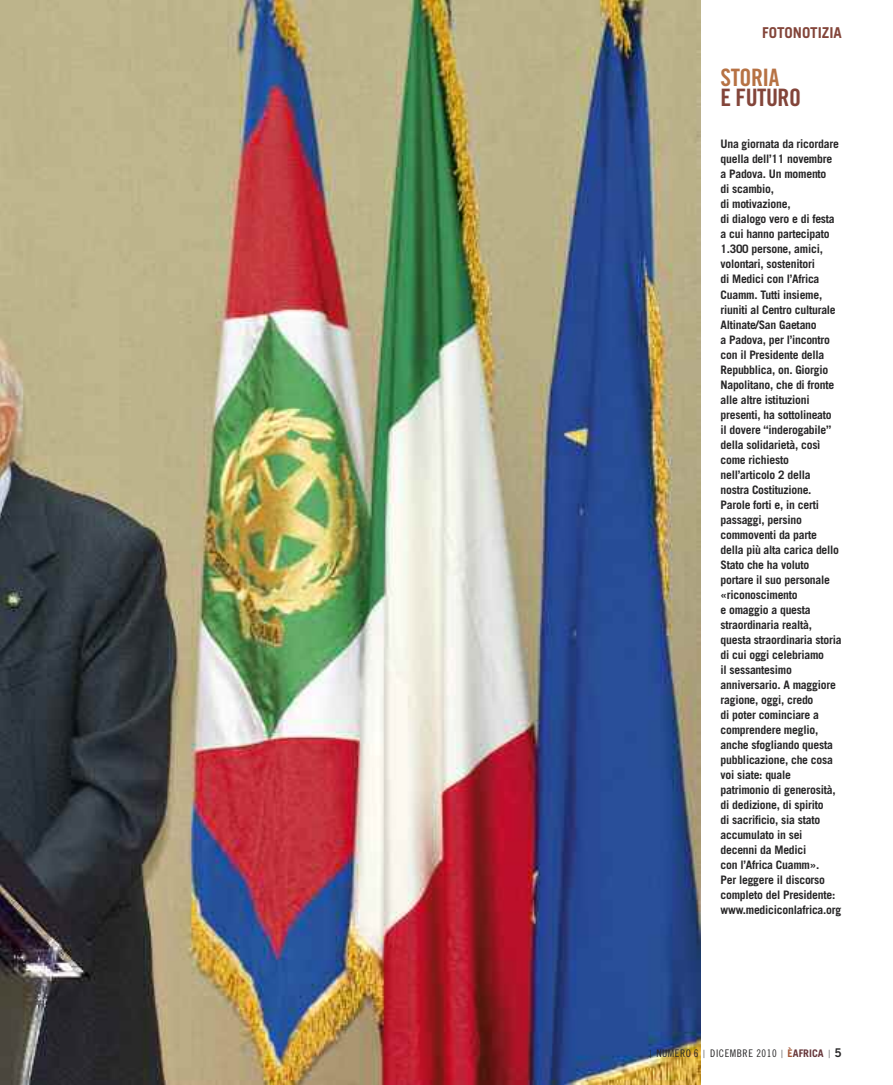
<style>
.page{position:relative;width:893px;height:1085px;background:#fff}
.page>*{position:absolute;margin:0;border:0;box-sizing:border-box;transform-origin:0 0}
.t1{font:24px "Trade Gothic Bold Cond Twenty";letter-spacing:-.02em;color:#83453a}
.t2{font:24px "Trade Gothic Bold Cond Twenty";letter-spacing:-.02em;color:#b77244}
.t3{font:700 15px "Trade Gothic";color:#83453a}
.t4{font:700 11.7px/15px "Trade Gothic";letter-spacing:-.02em;color:#272627}
.t5{font:10.5px "Trade Gothic Cond Eighteen";letter-spacing:.05em;color:#272627}
.s1{font-family:"Trade Gothic";font-weight:300;font-size:11.25px}
.s2{font-family:"Trade Gothic";font-weight:700;color:#a35737}
.s3{font-family:"Trade Gothic";font-weight:700;color:#66363a}
.s4{font-family:"Trade Gothic Bold Two";font-size:12px}
</style>
<div class="page">
<img style="left:0;top:0;width:700px;height:1084px">
<p class="t3" style="left:762px;top:27px;width:81px">FOTONOTIZIA</p>
<h1 class="t2" style="left:720px;top:69px;width:60px">STORIA</h1>
<h1 class="t1" style="left:720px;top:89px;width:82px">E FUTURO</h1>
<p class="t4" style="left:720px;top:138px;width:123px">Una giornata da ricordare quella dell’11 novembre<br>a Padova. Un momento<br>di scambio,<br>di motivazione,<br>di dialogo vero e di festa a cui hanno partecipato<br>1.300 persone, amici, volontari, sostenitori<br>di Medici con l’Africa<br>Cuamm. Tutti insieme, riuniti al Centro culturale<br>Altinate/San Gaetano<br>a Padova, per l’incontro con il Presidente della<br>Repubblica, on. Giorgio<br>Napolitano, che di fronte alle altre istituzioni presenti, ha sottolineato<br>il dovere “inderogabile” della solidarietà, così come richiesto nell’articolo 2 della nostra Costituzione.<br>Parole forti e, in certi passaggi, persino commoventi da parte della più alta carica dello<br>Stato che ha voluto portare il suo personale «riconoscimento<br>e omaggio a questa straordinaria realtà, questa straordinaria storia di cui oggi celebriamo<br>il sessantesimo anniversario. A maggiore ragione, oggi, credo<br>di poter cominciare a comprendere meglio, anche sfogliando questa pubblicazione, che cosa voi siate: quale patrimonio di generosità, di dedizione, di spirito<br>di sacrificio, sia stato accumulato in sei decenni da Medici<br>con l’Africa Cuamm».<br>Per leggere il discorso completo del Presidente: www.mediciconlafrica.org</p>
<p class="t5" style="left:650px;top:1049px;width:194px"><span class="s1">|</span> NUMERO 6 <span class="s1">|</span> DICEMBRE 2010 <span class="s1">|</span> <span class="s2">È</span><span class="s3">AFRICA</span> <span class="s1">|</span> <span class="s4">5</span></p>
</div>
